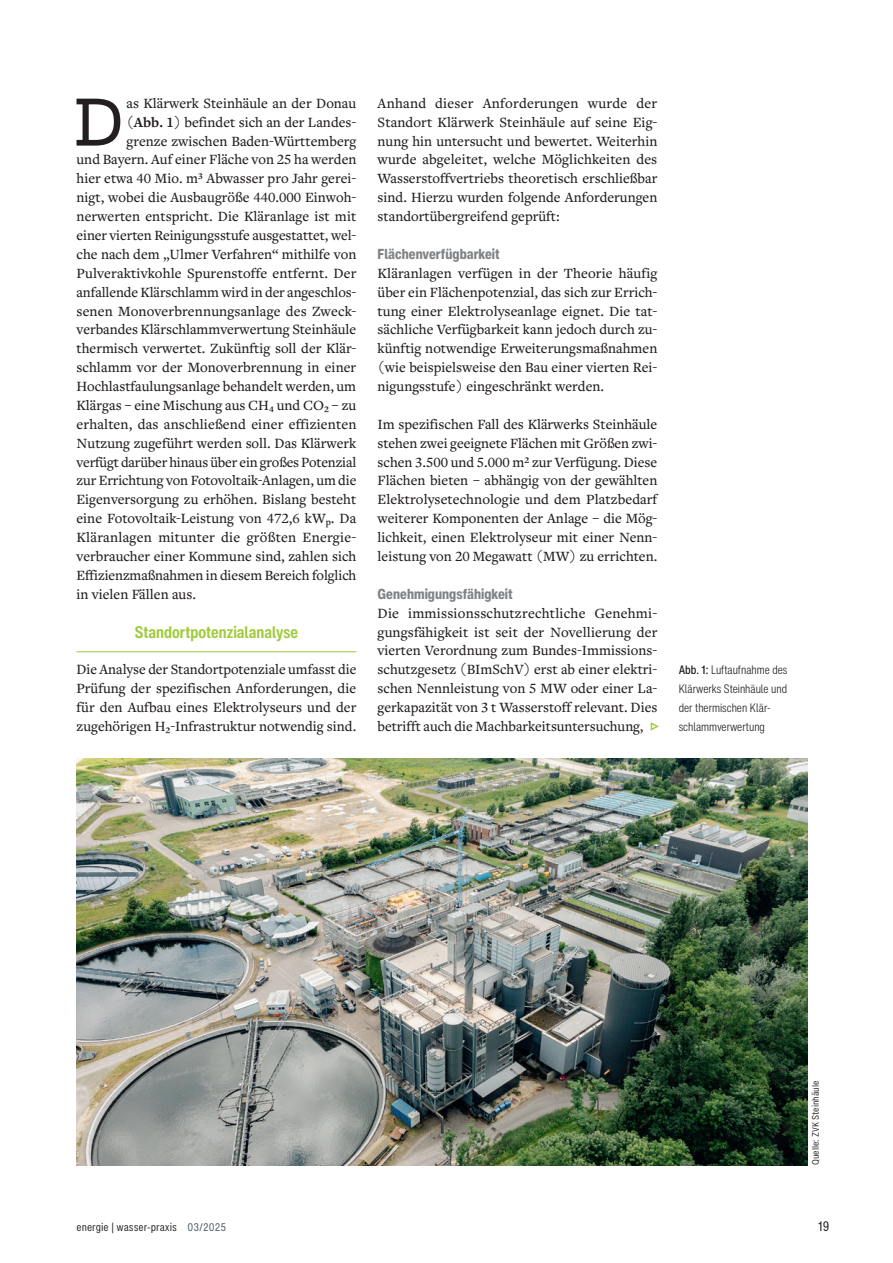
<style>
.page{position:relative;width:893px;height:1263px;background:#fff}
.page>*{position:absolute;margin:0;border:0;box-sizing:border-box;transform-origin:0 0}
.t1{font:500 75.15px "Freight Macro Pro";color:#231f20}
.t2{font:700 condensed 16.5px "Helvetica Now Text";color:#9ecb3a}
.t3{font:500 14.7px/18.9px "Freight Text Pro";color:#231f20;text-align:justify}
.t4{font:800 condensed 14.25px "Helvetica Now Text";color:#808285}
.t5{font:condensed 13.5px "Helvetica Now Text";color:#231f20}
.t6{font:300 condensed 12px/18.9px "Helvetica Now Text";color:#231f20}
.t7{font:condensed 10.5px "Helvetica Now Micro";color:#231f20}
.t8{font:condensed 9px "Helvetica Now Micro";color:#231f20}
.s1{font-weight:700}
.s2{color:#9ecb3a}
.s3{font-weight:500}
.s4{color:#45555d}
</style>
<div class="page">
<hr style="left:77px;top:651px;width:279px;height:1px;background:#9ecb3a">
<img style="left:77px;top:759px;width:731px;height:406px">
<h1 class="t1" style="left:74px;top:69px;width:50px">D</h1>
<p class="t3" style="left:126px;top:93px;width:231px">as Klärwerk Steinhäule an der Donau</p>
<p class="t3" style="left:126px;top:112px;width:231px">(<span class="s1">Abb. 1</span>) befindet sich an der Landes-</p>
<p class="t3" style="left:126px;top:131px;width:231px">grenze zwischen Baden-Württemberg</p>
<p class="t3" style="left:77px;top:150px;width:281px">und Bayern. Auf einer Fläche von 25 ha werden</p>
<p class="t3" style="left:77px;top:169px;width:281px">hier etwa 40 Mio. m3 Abwasser pro Jahr gerei-</p>
<p class="t3" style="left:77px;top:188px;width:281px">nigt, wobei die Ausbaugröße 440.000 Einwoh-</p>
<p class="t3" style="left:77px;top:206px;width:281px">nerwerten entspricht. Die Kläranlage ist mit</p>
<p class="t3" style="left:77px;top:225px;width:281px">einer vierten Reinigungsstufe ausgestattet, wel-</p>
<p class="t3" style="left:77px;top:244px;width:281px">che nach dem „Ulmer Verfahren“ mithilfe von</p>
<p class="t3" style="left:77px;top:263px;width:281px">Pulveraktivkohle Spurenstoffe entfernt. Der</p>
<p class="t3" style="left:77px;top:282px;width:281px">anfallende Klärschlamm wird in der angeschlos-</p>
<p class="t3" style="left:77px;top:301px;width:280px">senen Monoverbrennungsanlage des Zweck-</p>
<p class="t3" style="left:77px;top:320px;width:281px">verbandes Klärschlammverwertung Steinhäule</p>
<p class="t3" style="left:77px;top:339px;width:281px">thermisch verwertet. Zukünftig soll der Klär-</p>
<p class="t3" style="left:77px;top:357px;width:281px">schlamm vor der Monoverbrennung in einer</p>
<p class="t3" style="left:77px;top:376px;width:281px">Hochlastfaulungsanlage behandelt werden, um</p>
<p class="t3" style="left:77px;top:395px;width:281px">Klärgas – eine Mischung aus CH4 und CO2 – zu</p>
<p class="t3" style="left:77px;top:414px;width:281px">erhalten, das anschließend einer effizienten</p>
<p class="t3" style="left:77px;top:433px;width:281px">Nutzung zugeführt werden soll. Das Klärwerk</p>
<p class="t3" style="left:77px;top:452px;width:281px">verfügt darüber hinaus über ein großes Potenzial</p>
<p class="t3" style="left:77px;top:471px;width:281px">zur Errichtung von Fotovoltaik-Anlagen, um die</p>
<p class="t3" style="left:77px;top:490px;width:281px">Eigenversorgung zu erhöhen. Bislang besteht</p>
<p class="t3" style="left:77px;top:508px;width:281px">eine Fotovoltaik-Leistung von 472,6 kW<sub>p</sub>. Da</p>
<p class="t3" style="left:77px;top:527px;width:280px">Kläranlagen mitunter die größten Energie-</p>
<p class="t3" style="left:77px;top:546px;width:281px">verbraucher einer Kommune sind, zahlen sich</p>
<p class="t3" style="left:77px;top:565px;width:281px">Effizienzmaßnahmen in diesem Bereich folglich</p>
<p class="t3" style="left:77px;top:584px;width:121px">in vielen Fällen aus.</p>
<p class="t2" style="left:135px;top:622px;width:165px">Standortpotenzialanalyse</p>
<p class="t3" style="left:77px;top:659px;width:281px">Die Analyse der Standortpotenziale umfasst die Prüfung der spezifischen Anforderungen, die für den Aufbau eines Elektrolyseurs und der zugehörigen H2-Infrastruktur notwendig sind.</p>
<p class="t3" style="left:378px;top:93px;width:281px">Anhand dieser Anforderungen wurde der Standort Klärwerk Steinhäule auf seine Eig&shy;nung hin untersucht und bewertet. Weiterhin wurde abgeleitet, welche Möglichkeiten des Wasserstoffvertriebs theoretisch erschließbar sind. Hierzu wurden folgende Anforderungen standortübergreifend geprüft:</p>
<p class="t4" style="left:378px;top:244px;width:124px">Flächenverfügbarkeit</p>
<p class="t3" style="left:378px;top:263px;width:281px">Kläranlagen verfügen in der Theorie häufig über ein Flächenpotenzial, das sich zur Errich&shy;tung einer Elektrolyseanlage eignet. Die tat&shy;sächliche Verfügbarkeit kann jedoch durch zu&shy;künftig notwendige Erweiterungsmaßnahmen (wie beispielsweise den Bau einer vierten Rei&shy;nigungsstufe) eingeschränkt werden.</p>
<p class="t3" style="left:378px;top:414px;width:281px">Im spezifischen Fall des Klärwerks Steinhäule stehen zwei geeignete Flächen mit Größen zwi&shy;schen 3.500 und 5.000 m² zur Verfügung. Diese Flächen bieten – abhängig von der gewählten Elektrolysetechnologie und dem Platzbedarf weiterer Komponenten der Anlage – die Mög&shy;lichkeit, einen Elektrolyseur mit einer Nenn&shy;leistung von 20 Megawatt (MW) zu errichten.</p>
<p class="t4" style="left:378px;top:584px;width:137px">Genehmigungsfähigkeit</p>
<p class="t3" style="left:378px;top:603px;width:284px;text-align:left">Die immissionsschutzrechtliche Genehmi&shy;gungsfähigkeit ist seit der Novellierung der vierten Verordnung zum Bundes-Immissions&shy;schutzgesetz (BImSchV) erst ab einer elektri&shy;schen Nennleistung von 5 MW oder einer La&shy;gerkapazität von 3 t Wasserstoff relevant. Dies betrifft auch die Machbarkeitsuntersuchung, <span class="s2">B</span></p>
<p class="t6" style="left:679px;top:660px;width:110px"><span class="s3">Abb. 1:</span> Luftaufnahme des<br>Klärwerks Steinhäule und der thermischen Klär&shy;schlammverwertung</p>
<p class="t8" style="left:809px;top:1165px;width:86px;rotate:-90deg">Quelle: ZVK Steinhäule</p>
<p class="t7" style="left:77px;top:1220px;width:151px">energie | wasser-praxis <span class="s4">03/2025</span></p>
<p class="t5" style="left:818px;top:1217px;width:13px">19</p>
</div>
